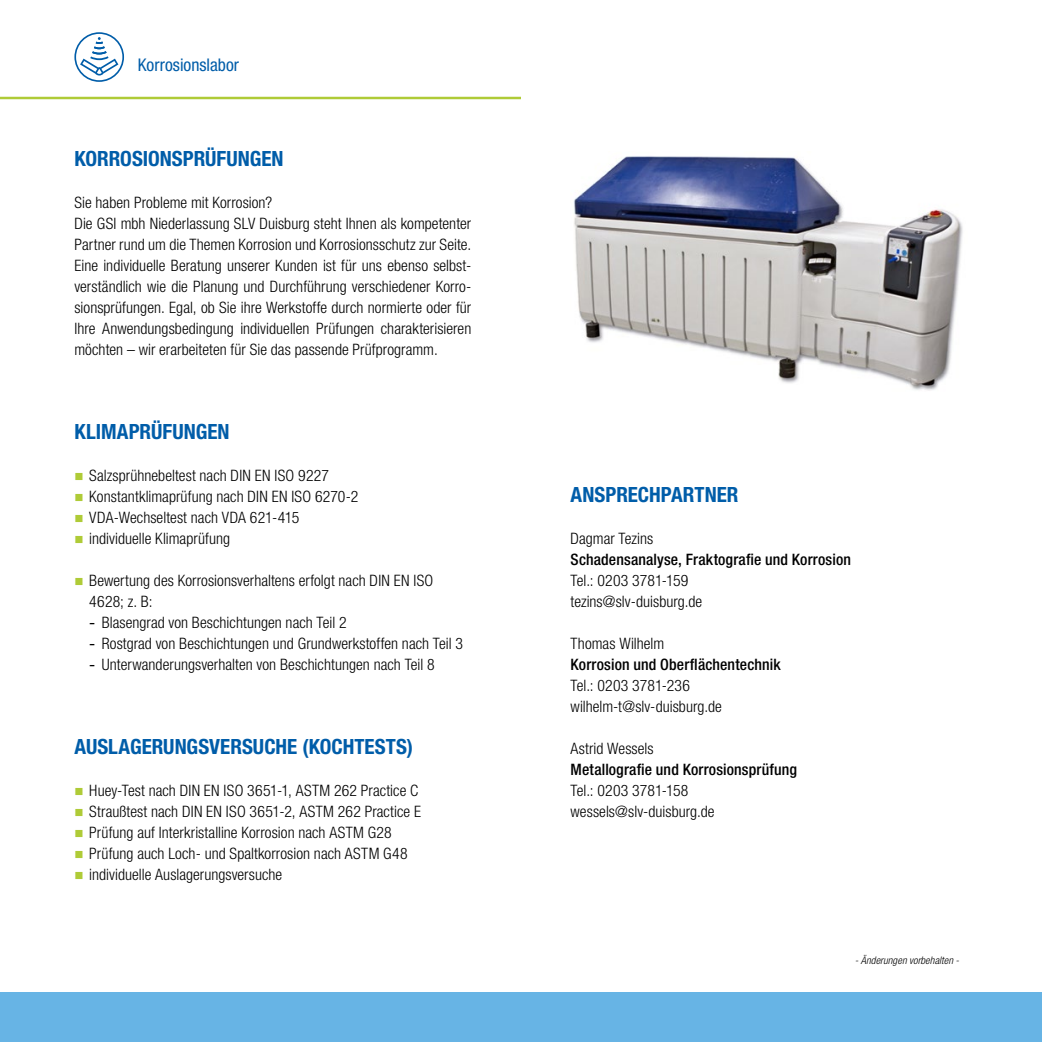
<style>
.page{position:relative;width:1042px;height:1042px;background:#fff}
.page>*{position:absolute;margin:0;border:0;box-sizing:border-box;transform-origin:0 0}
.t1{font:700 condensed 21px "Helvetica Neue LT Std";color:#005da9}
.t2{font:condensed 17.5px "Helvetica Neue LT Std";color:#005da9}
.t3{font:300 condensed 15.75px/21px "Helvetica Neue LT Std";letter-spacing:.005em;color:#000}
.t4{font:500 condensed 15.75px "Helvetica Neue LT Std";letter-spacing:.01em;color:#000}
.t5{font:italic 300 condensed 10.5px "Helvetica Neue LT Std";letter-spacing:.01em;color:#000}
.s1{font-weight:400;font-stretch:normal}
</style>
<div class="page">
<svg style="left:74px;top:32px;width:50px;height:50px"></svg>
<div style="left:0;top:992px;width:1042px;height:50px;background:#67b4e5"></div>
<hr style="left:0;top:97px;width:521px;height:2px;background:#afcb37">
<img style="left:574px;top:156px;width:389px;height:235px">
<p class="t2" style="left:138px;top:54px;width:103px">Korrosionslabor</p>
<h1 class="t1" style="left:74px;top:146px;width:211px">KORROSIONSPRÜFUNGEN</h1>
<p class="t3" style="left:74px;top:192px;width:398px">Sie haben Probleme mit Korrosion?<br>Die GSI mbh Niederlassung SLV Duisburg steht Ihnen als kompetenter Partner rund um die Themen Korrosion und Korrosionsschutz zur Seite.<br>Eine individuelle Beratung unserer Kunden ist für uns ebenso selbst&shy;verständlich wie die Planung und Durchführung verschiedener Korro&shy;sionsprüfungen. Egal, ob Sie ihre Werkstoffe durch normierte oder für Ihre Anwendungsbedingung individuellen Prüfungen charakterisieren möchten – wir erarbeiteten für Sie das passende Prüfprogramm.</p>
<h1 class="t1" style="left:74px;top:419px;width:157px">KLIMAPRÜFUNGEN</h1>
<p class="t3" style="left:89px;top:465px;width:271px">Salzsprühnebeltest nach DIN EN ISO 9227<br>Konstantklimaprüfung nach DIN EN ISO 6270-2<br>VDA-Wechseltest nach VDA 621-415 individuelle Klimaprüfung</p>
<p class="t3" style="left:89px;top:570px;width:345px">Bewertung des Korrosionsverhaltens erfolgt nach DIN EN ISO<br>4628; z. B:</p>
<p class="t3" style="left:89px;top:612px;width:259px"><span class="s1">-</span> Blasengrad von Beschichtungen nach Teil 2</p>
<p class="t3" style="left:89px;top:633px;width:375px"><span class="s1">-</span> Rostgrad von Beschichtungen und Grundwerkstoffen nach Teil 3</p>
<p class="t3" style="left:89px;top:654px;width:347px"><span class="s1">-</span> Unterwanderungsverhalten von Beschichtungen nach Teil 8</p>
<h1 class="t1" style="left:74px;top:734px;width:340px">AUSLAGERUNGSVERSUCHE (KOCHTESTS)</h1>
<p class="t3" style="left:89px;top:780px;width:333px">Huey-Test nach DIN EN ISO 3651-1, ASTM 262 Practice C Straußtest nach DIN EN ISO 3651-2, ASTM 262 Practice E Prüfung auf Interkristalline Korrosion nach ASTM G28<br>Prüfung auch Loch- und Spaltkorrosion nach ASTM G48 individuelle Auslagerungsversuche</p>
<h1 class="t1" style="left:570px;top:482px;width:169px">ANSPRECHPARTNER</h1>
<p class="t3" style="left:570px;top:528px;width:84px">Dagmar Tezins</p>
<p class="t4" style="left:570px;top:550px;width:282px">Schadensanalyse, Fraktografie und Korrosion</p>
<p class="t3" style="left:570px;top:570px;width:133px">Tel.: 0203 3781-159 tezins@slv-duisburg.de</p>
<p class="t3" style="left:570px;top:633px;width:95px">Thomas Wilhelm</p>
<p class="t4" style="left:570px;top:655px;width:211px">Korrosion und Oberflächentechnik</p>
<p class="t3" style="left:570px;top:675px;width:153px">Tel.: 0203 3781-236 wilhelm-t@slv-duisburg.de</p>
<p class="t3" style="left:570px;top:738px;width:85px">Astrid Wessels</p>
<p class="t4" style="left:570px;top:760px;width:228px">Metallografie und Korrosionsprüfung</p>
<p class="t3" style="left:570px;top:780px;width:145px">Tel.: 0203 3781-158 wessels@slv-duisburg.de</p>
<p class="t5" style="left:854px;top:954px;width:106px">- Änderungen vorbehalten -</p>
</div>
